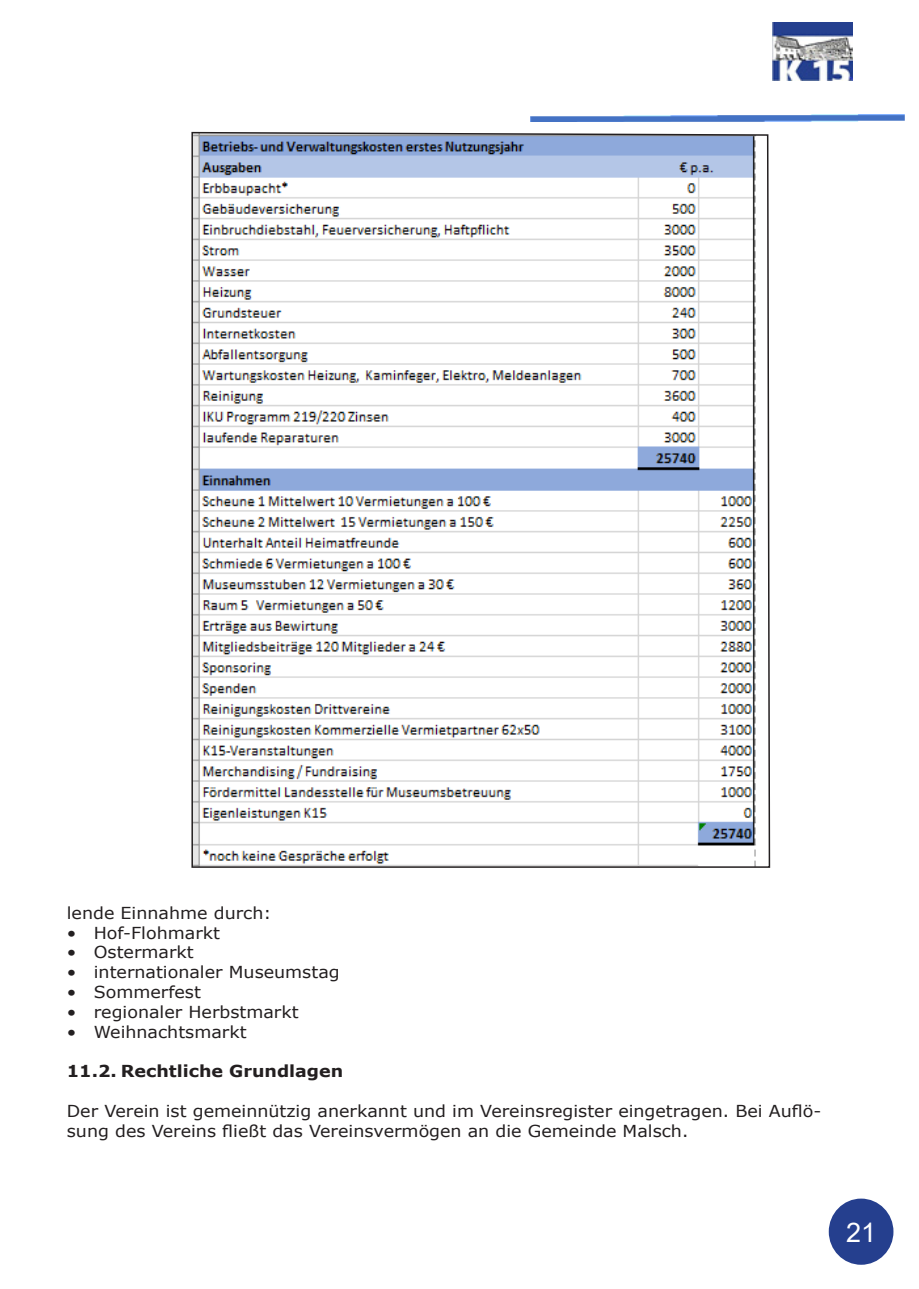
<style>
.page{position:relative;width:919px;height:1289px;background:#fff}
.page>*{position:absolute;margin:0;border:0;box-sizing:border-box;transform-origin:0 0}
.t1{font:27px "Arial";color:#fff}
.t2{font:16.5px/19.8px "Verdana";color:#231f20;scale:1.06 1}
.t3{font:700 16.5px "Verdana";color:#231f20;scale:1.06 1}
</style>
<div class="page">
<img style="left:772px;top:23px;width:80px;height:57px">
<img style="left:530px;top:114px;width:375px;height:8px">
<div style="left:828px;top:1198px;width:65px;height:66px;background:#253f8e;border-radius:50%"></div>
<svg style="left:191px;top:131px;width:579px;height:737px"></svg>
<p class="t2" style="left:67px;top:902px;width:194px">lende Einnahme durch:</p>
<p class="t2" style="left:67px;top:922px;width:146px">• Hof-Flohmarkt</p>
<p class="t2" style="left:67px;top:942px;width:121px">• Ostermarkt</p>
<p class="t2" style="left:67px;top:962px;width:259px">• internationaler Museumstag</p>
<p class="t2" style="left:67px;top:981px;width:128px">• Sommerfest</p>
<p class="t2" style="left:67px;top:1001px;width:220px">• regionaler Herbstmarkt</p>
<p class="t2" style="left:67px;top:1021px;width:171px">• Weihnachtsmarkt</p>
<p class="t3" style="left:67px;top:1059px;width:262px">11.2. Rechtliche Grundlagen</p>
<p class="t2" style="left:67px;top:1100px;width:713px">Der Verein ist gemeinnützig anerkannt und im Vereinsregister eingetragen. Bei Auflö&shy;sung des Vereins fließt das Vereinsvermögen an die Gemeinde Malsch.</p>
<h1 class="t1" style="left:846px;top:1213px;width:31px">21</h1>
</div>
